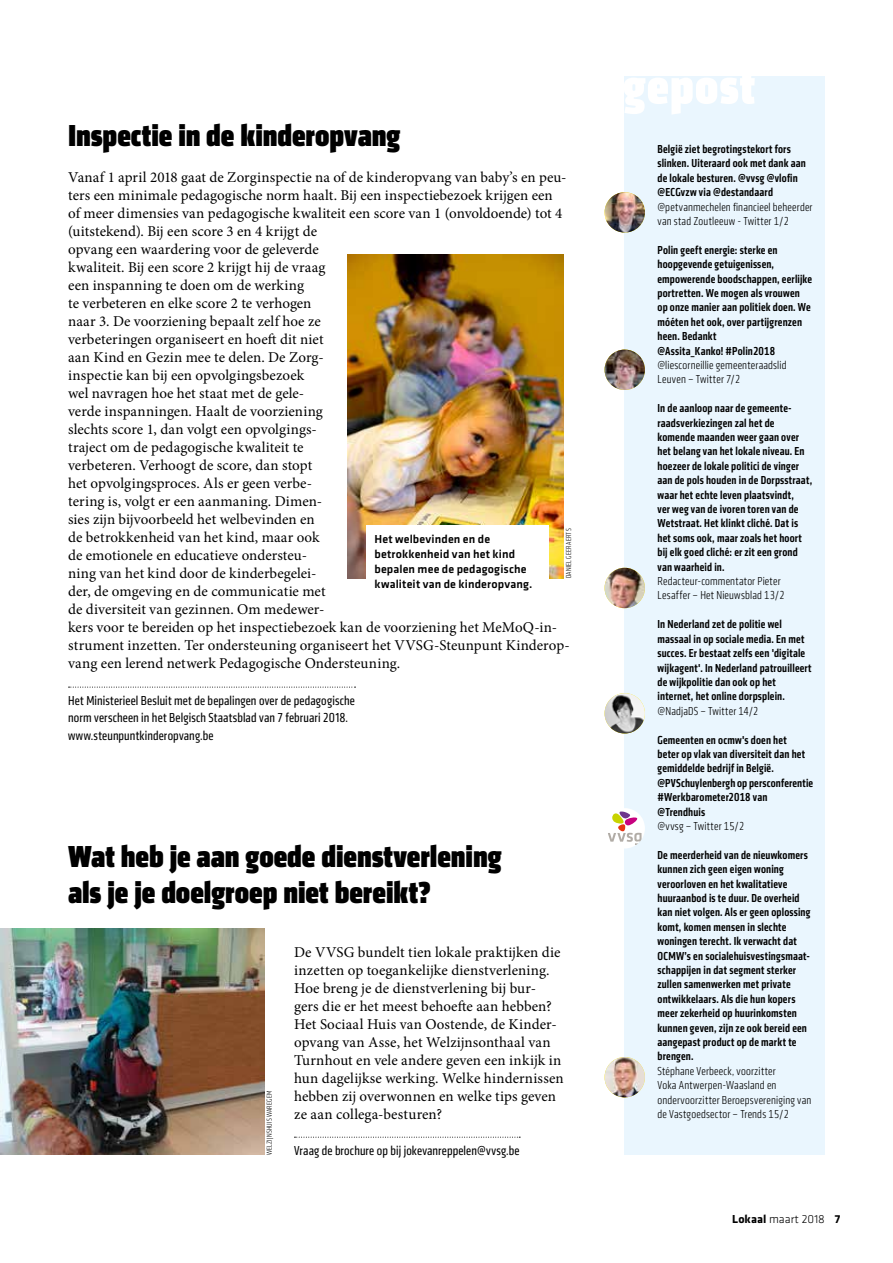
<style>
.page{position:relative;width:893px;height:1263px;background:#fff}
.page>*{position:absolute;margin:0;border:0;box-sizing:border-box;transform-origin:0 0}
.t1{font:900 condensed 51px "Klavika Display";letter-spacing:.02em;color:#fff}
.t2{font:900 condensed 31.5px/36px "Klavika Display";color:#000}
.t3{font:15px/18px "Minion Pro";letter-spacing:.005em;color:#000}
.t4{font:13.5px/18px "Klavika Condensed";letter-spacing:.01em;color:#000}
.t5{font:500 12px/14.4px "Klavika Condensed";letter-spacing:.015em;color:#000}
.t6{font:300 12px/14.4px "Klavika Condensed";letter-spacing:.015em;color:#000}
.t7{font:500 12px/15px "Klavika";letter-spacing:.015em;color:#000}
.t8{font:300 12px "Klavika";letter-spacing:.005em;color:#000}
.t9{font:300 7.5px "Klavika Condensed";letter-spacing:.03em;color:#000}
.s1{font-weight:700}
</style>
<div class="page">
<div style="left:625px;top:77px;width:200px;height:1077px;background:#eaf6fe"></div>
<img style="left:604px;top:350px;width:41px;height:40px;border-radius:20px">
<div style="left:604px;top:808px;width:41px;height:40px;background:#fff;border-radius:50%"></div>
<svg style="left:608px;top:811px;width:34px;height:34px"></svg>
<img style="left:604px;top:693px;width:41px;height:40px;border-radius:20px">
<img style="left:604px;top:1057px;width:41px;height:40px;border-radius:20px">
<img style="left:604px;top:568px;width:41px;height:40px;border-radius:20px">
<img style="left:604px;top:192px;width:41px;height:41px;border-radius:20px">
<svg style="left:69px;top:687px;width:287px;height:1px"></svg>
<svg style="left:294px;top:1137px;width:226px;height:1px"></svg>
<img style="left:0;top:928px;width:264px;height:227px">
<img style="left:347px;top:254px;width:217px;height:324px">
<div style="left:366px;top:525px;width:183px;height:71px;background:#fff"></div>
<h2 class="t2" style="left:68px;top:119px;width:334px">Inspectie in de kinderopvang</h2>
<p class="t3" style="left:68px;top:169px;width:503px">Vanaf 1 april 2018 gaat de Zorginspectie na of de kinderopvang van baby’s en peu&shy;ters een minimale pedagogische norm haalt. Bij een inspectiebezoek krijgen een<br>of meer dimensies van pedagogische kwaliteit een score van 1 (onvoldoende) tot 4 (uitstekend). Bij een score 3 en 4 krijgt de<br>opvang een waardering voor de geleverde<br>kwaliteit. Bij een score 2 krijgt hij de vraag<br>een inspanning te doen om de werking<br>te verbeteren en elke score 2 te verhogen<br>naar 3. De voorziening bepaalt zelf hoe ze<br>verbeteringen organiseert en hoeft dit niet<br>aan Kind en Gezin mee te delen. De Zorg-<br>inspectie kan bij een opvolgingsbezoek<br>wel navragen hoe het staat met de gele-<br>verde inspanningen. Haalt de voorziening<br>slechts score 1, dan volgt een opvolgings-<br>traject om de pedagogische kwaliteit te<br>verbeteren. Verhoogt de score, dan stopt<br>het opvolgingsproces. Als er geen verbe-<br>tering is, volgt er een aanmaning. Dimen-<br>sies zijn bijvoorbeeld het welbevinden en<br>de betrokkenheid van het kind, maar ook<br>de emotionele en educatieve ondersteu-<br>ning van het kind door de kinderbegelei-<br>der, de omgeving en de communicatie met<br>de diversiteit van gezinnen. Om medewer-<br>kers voor te bereiden op het inspectiebezoek kan de voorziening het MeMoQ-in&shy;strument inzetten. Ter ondersteuning organiseert het VVSG-Steunpunt Kinderop&shy;vang een lerend netwerk Pedagogische Ondersteuning.</p>
<p class="t4" style="left:68px;top:691px;width:288px">Het Ministerieel Besluit met de bepalingen over de pedagogische norm verscheen in het Belgisch Staatsblad van 7 februari 2018. www.steunpuntkinderopvang.be</p>
<p class="t9" style="left:565px;top:578px;width:51px;rotate:-90deg">DANIEL GEERAERTS</p>
<p class="t7" style="left:374px;top:531px;width:160px">Het welbevinden en de betrokkenheid van het kind bepalen mee de pedagogische kwaliteit van de kinderopvang.</p>
<h2 class="t2" style="left:68px;top:839px;width:435px">Wat heb je aan goede dienstverlening als je je doelgroep niet bereikt?</h2>
<p class="t3" style="left:294px;top:943px;width:271px">De VVSG bundelt tien lokale praktijken die inzetten op toegankelijke dienstverlening.<br>Hoe breng je de dienstverlening bij bur&shy;gers die er het meest behoefte aan hebben?<br>Het Sociaal Huis van Oostende, de Kinder&shy;opvang van Asse, het Welzijnsonthaal van Turnhout en vele andere geven een inkijk in hun dagelijkse werking. Welke hindernissen hebben zij overwonnen en welke tips geven ze aan collega-besturen?</p>
<p class="t4" style="left:294px;top:1141px;width:227px">Vraag de brochure op bij jokevanreppelen@vvsg.be</p>
<p class="t9" style="left:265px;top:1155px;width:66px;rotate:-90deg">WELZIJNSHUIS WAREGEM</p>
<h1 class="t1" style="left:623px;top:57px;width:133px">gepost</h1>
<p class="t5" style="left:657px;top:142px;width:150px">België ziet begrotingstekort fors slinken. Uiteraard ook met dank aan de lokale besturen. @vvsg @vlofin @ECGvzw via @destandaard</p>
<p class="t6" style="left:657px;top:200px;width:156px">@petvanmechelen financieel beheerder van stad Zoutleeuw - Twitter 1/2</p>
<p class="t5" style="left:657px;top:243px;width:156px">Polin geeft energie: sterke en hoopgevende getuigenissen, empowerende boodschappen, eerlijke portretten. We mogen als vrouwen op onze manier aan politiek doen. We móéten het ook, over partijgrenzen heen. Bedankt<br>@Assita_Kanko! #Polin2018</p>
<p class="t6" style="left:657px;top:358px;width:131px">@liescorneillie gemeenteraadslid<br>Leuven – Twitter 7/2</p>
<p class="t5" style="left:657px;top:401px;width:156px">In de aanloop naar de gemeente&shy;raadsverkiezingen zal het de komende maanden weer gaan over het belang van het lokale niveau. En hoezeer de lokale politici de vinger aan de pols houden in de Dorpsstraat, waar het echte leven plaatsvindt,<br>ver weg van de ivoren toren van de<br>Wetstraat. Het klinkt cliché. Dat is het soms ook, maar zoals het hoort bij elk goed cliché: er zit een grond van waarheid in.</p>
<p class="t6" style="left:657px;top:574px;width:129px">Redacteur-commentator Pieter<br>Lesaffer – Het Nieuwsblad 13/2</p>
<p class="t5" style="left:657px;top:617px;width:156px">In Nederland zet de politie wel massaal in op sociale media. En met succes. Er bestaat zelfs een 'digitale wijkagent'. In Nederland patrouilleert de wijkpolitie dan ook op het internet, het online dorpsplein.</p>
<p class="t6" style="left:657px;top:704px;width:103px">@NadjaDS – Twitter 14/2</p>
<p class="t5" style="left:657px;top:732px;width:157px">Gemeenten en ocmw's doen het<br>beter op vlak van diversiteit dan het gemiddelde bedrijf in België. @PVSchuylenbergh op persconferentie #Werkbarometer2018 van @Trendhuis</p>
<p class="t6" style="left:657px;top:819px;width:88px">@vvsg – Twitter 15/2</p>
<p class="t5" style="left:657px;top:847px;width:154px">De meerderheid van de nieuwkomers kunnen zich geen eigen woning veroorloven en het kwalitatieve huuraanbod is te duur. De overheid kan niet volgen. Als er geen oplossing komt, komen mensen in slechte woningen terecht. Ik verwacht dat<br>OCMW’s en socialehuisvestingsmaat&shy;schappijen in dat segment sterker zullen samenwerken met private ontwikkelaars. Als die hun kopers meer zekerheid op huurinkomsten kunnen geven, zijn ze ook bereid een aangepast product op de markt te brengen.</p>
<p class="t6" style="left:657px;top:1064px;width:155px">Stéphane Verbeeck, voorzitter<br>Voka Antwerpen-Waasland en ondervoorzitter Beroepsvereniging van de Vastgoedsector – Trends 15/2</p>
<p class="t8" style="left:732px;top:1212px;width:110px"><span class="s1">Lokaal</span> maart 2018 <span class="s1">7</span></p>
</div>
